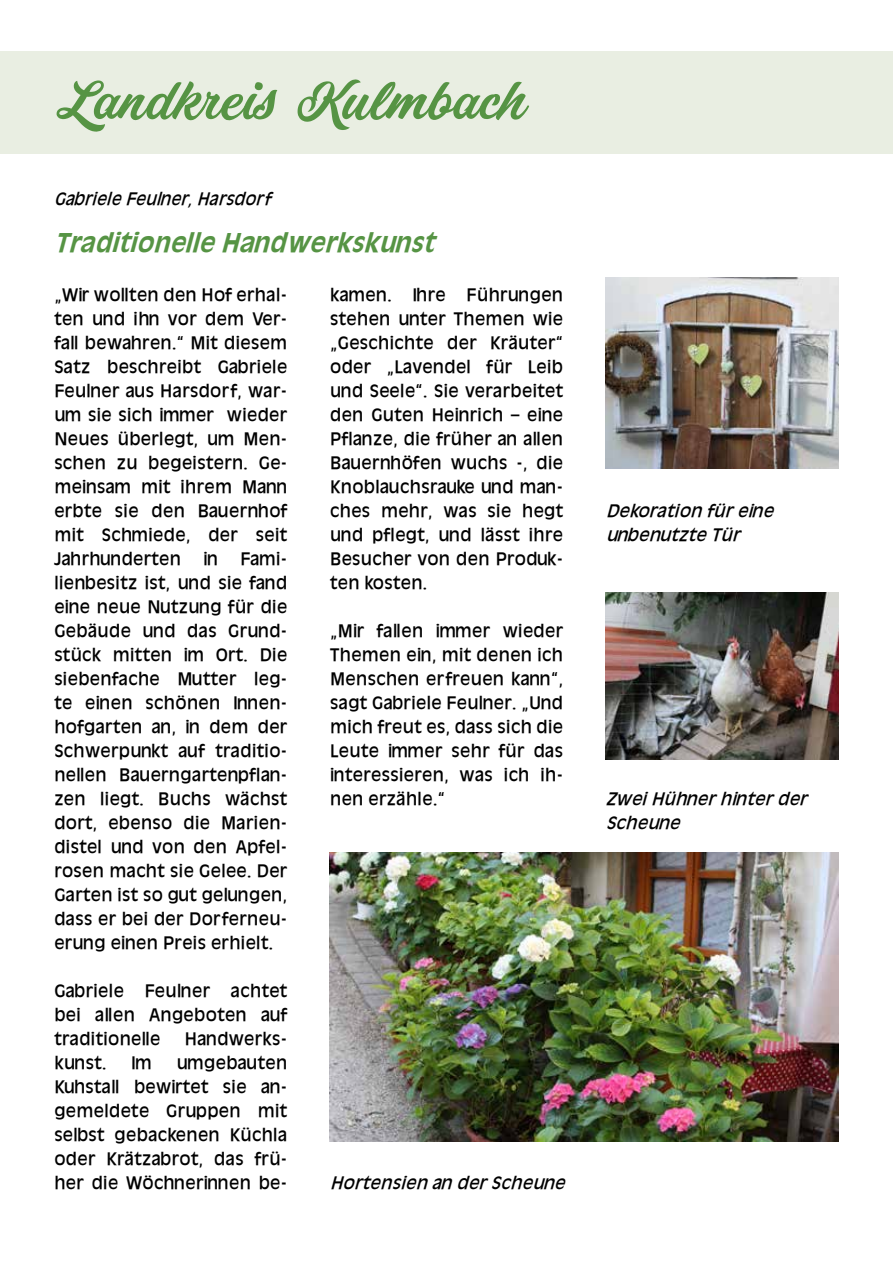
<style>
.page{position:relative;width:893px;height:1263px;background:#fff}
.page>*{position:absolute;margin:0;border:0;box-sizing:border-box;transform-origin:0 0}
.t1{font:52.5px "Painter PERSONALUSEONLY";color:#569444}
.t2{font:italic 700 27px "Antilope";color:#569444;scale:.95 1}
.t3{font:18px/24px "Antilope Normal";color:#000;text-align:justify}
.t4{font:italic 18px/24px "Antilope Normal";color:#000}
.t5{font:italic 18px "Antilope Normal";color:#000;scale:.95 1}
</style>
<div class="page">
<div style="left:0;top:51px;width:893px;height:102px;background:#e9eee2"></div>
<img style="left:606px;top:277px;width:233px;height:192px">
<img style="left:606px;top:592px;width:233px;height:168px">
<img style="left:330px;top:853px;width:509px;height:288px">
<h1 class="t1" style="left:56px;top:67px;width:473px">Landkreis Kulmbach</h1>
<p class="t5" style="left:54px;top:189px;width:235px">Gabriele Feulner,Harsdorf</p>
<h2 class="t2" style="left:54px;top:227px;width:410px">Traditionelle Handwerkskunst</h2>
<p class="t3" style="left:54px;top:282px;width:235px">„Wir wollten den Hof erhal&shy;ten und ihn vor dem Ver&shy;fall bewahren.“ Mit diesem Satz beschreibt Gabriele Feulner aus Harsdorf, war&shy;um sie sich immer wieder Neues überlegt, um Men&shy;schen zu begeistern. Ge&shy;meinsam mit ihrem Mann erbte sie den Bauernhof mit Schmiede, der seit Jahrhunderten in Fami&shy;lienbesitz ist, und sie fand eine neue Nutzung für die Gebäude und das Grund&shy;stück mitten im Ort. Die siebenfache Mutter leg&shy;te einen schönen Innen&shy;hofgarten an, in dem der Schwerpunkt auf traditio&shy;nellen Bauerngartenpflan&shy;zen liegt. Buchs wächst dort, ebenso die Marien&shy;distel und von den Apfel&shy;rosen macht sie Gelee. Der Garten ist so gut gelungen, dass er bei der Dorferneu&shy;erung einen Preis erhielt.</p>
<p class="t3" style="left:54px;top:978px;width:235px">Gabriele Feulner achtet bei allen Angeboten auf traditionelle</p>
<p class="t3" style="left:185px;top:1026px;width:104px">Handwerks-</p>
<p class="t3" style="left:54px;top:1050px;width:54px">kunst.</p>
<p class="t3" style="left:131px;top:1050px;width:22px">Im</p>
<p class="t3" style="left:54px;top:1050px;width:235px;text-indent:122px">umgebauten Kuhstall bewirtet sie an&shy;gemeldete Gruppen mit selbst gebackenen Küchla oder Krätzabrot, das frü&shy;her die Wöchnerinnen be-</p>
<p class="t3" style="left:330px;top:282px;width:235px">kamen. Ihre Führungen stehen unter Themen wie „Geschichte der Kräuter“ oder „Lavendel für Leib und Seele“. Sie verarbeitet den Guten Heinrich – eine Pflanze, die früher an allen Bauernhöfen wuchs -, die Knoblauchsrauke und man&shy;ches mehr, was sie hegt und pflegt, und lässt ihre Besucher von den Produk&shy;ten kosten.</p>
<p class="t3" style="left:330px;top:618px;width:235px">„Mir fallen immer wieder Themen ein, mit denen ich Menschen erfreuen kann“, sagt Gabriele Feulner. „Und mich freut es, dass sich die Leute immer sehr für das interessieren, was ich ih&shy;nen erzähle.“</p>
<p class="t4" style="left:330px;top:1170px;width:242px">Hortensien an derScheune</p>
<p class="t4" style="left:606px;top:498px;width:174px">Dekoration füreine unbenutzte Tür</p>
<p class="t4" style="left:606px;top:786px;width:208px">ZweiHühnerhinterder<br>Scheune</p>
</div>
